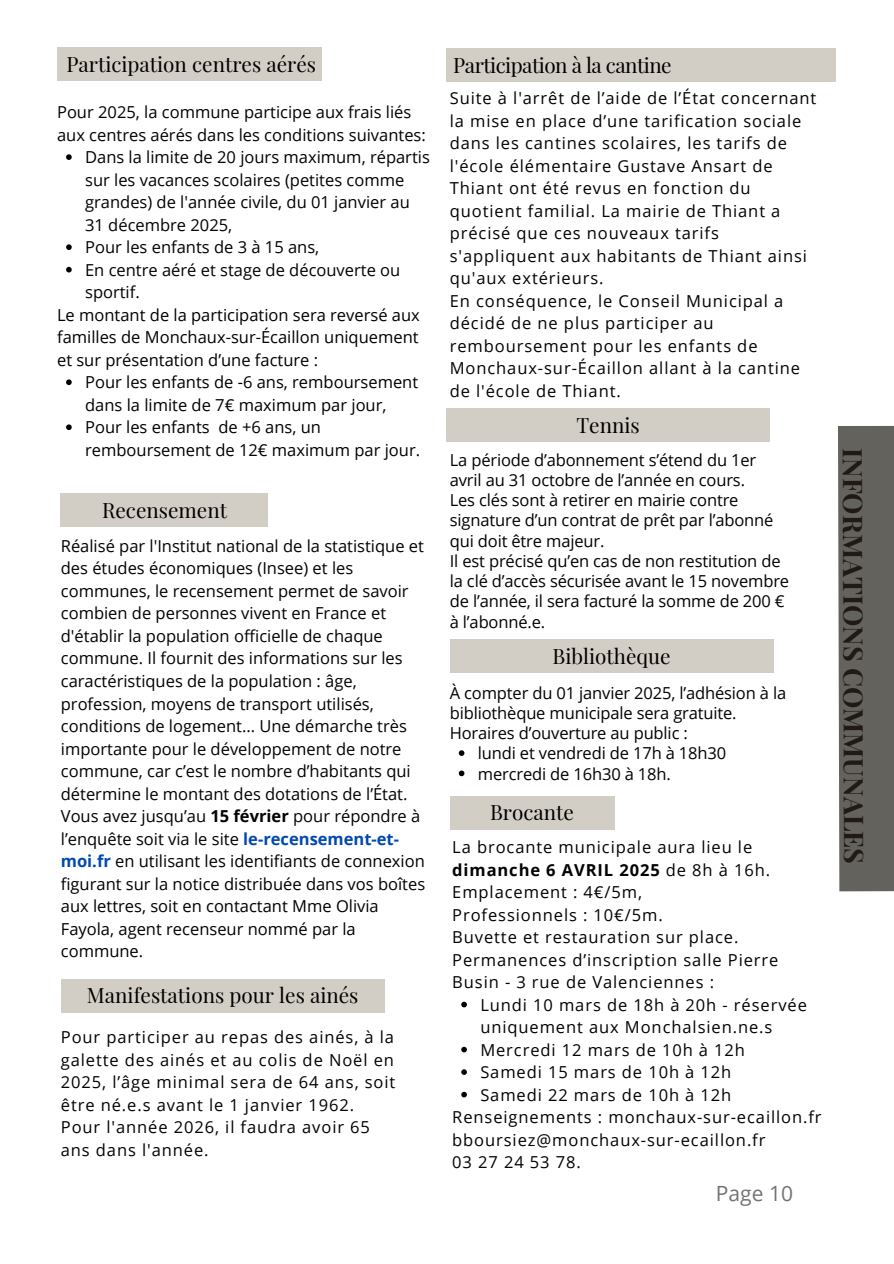
<style>
.page{position:relative;width:894px;height:1264px;background:#fff}
.page>*{position:absolute;margin:0;border:0;box-sizing:border-box;transform-origin:0 0}
.t1{font:700 27px "Playfair Display";letter-spacing:-.005em;color:#201917}
.t2{font:21px "Open Sans";color:#737373}
.t3{font:20.7px "Playfair Display";color:#000}
.t4{font:20.7px "Playfair Display";letter-spacing:-.025em;color:#000}
.t5{font:16.5px/22.5px "Open Sans";color:#020201}
.t6{font:16.5px/22.5px "Open Sans";letter-spacing:.055em;color:#020201}
.t7{font:16.5px/22.5px "Open Sans";color:#000;text-align:justify}
.s1{font-weight:700}
.s2{font-weight:700;color:#004aad}
.s3{color:#000}
</style>
<div class="page">
<div style="left:838px;top:425px;width:55px;height:466px;background:#64625d"></div>
<svg style="left:461px;top:1001px;width:6px;height:6px"></svg>
<svg style="left:461px;top:1046px;width:6px;height:6px"></svg>
<svg style="left:461px;top:1069px;width:6px;height:5px"></svg>
<svg style="left:461px;top:1091px;width:6px;height:6px"></svg>
<svg style="left:66px;top:154px;width:6px;height:6px"></svg>
<svg style="left:66px;top:244px;width:6px;height:6px"></svg>
<svg style="left:66px;top:267px;width:6px;height:5px"></svg>
<svg style="left:66px;top:379px;width:6px;height:6px"></svg>
<svg style="left:66px;top:424px;width:6px;height:6px"></svg>
<div style="left:446px;top:48px;width:390px;height:33px;background:#d3cec5"></div>
<div style="left:61px;top:979px;width:323px;height:33px;background:#d3cec5"></div>
<div style="left:57px;top:48px;width:264px;height:33px;background:#d3cec5"></div>
<div style="left:61px;top:493px;width:207px;height:34px;background:#d3cec5"></div>
<div style="left:449px;top:796px;width:165px;height:33px;background:#d3cec5"></div>
<div style="left:446px;top:408px;width:323px;height:34px;background:#d3cec5"></div>
<svg style="left:458px;top:750px;width:6px;height:6px"></svg>
<svg style="left:458px;top:770px;width:6px;height:6px"></svg>
<div style="left:449px;top:639px;width:324px;height:34px;background:#d3cec5"></div>
<p class="t3" style="left:66px;top:49px;width:251px">Participation centres aérés</p>
<p class="t5" style="left:57px;top:101px;width:356px">Pour 2025, la commune participe aux frais liés</p>
<p class="t5" style="left:57px;top:123px;width:370px">aux centres aérés dans les conditions suivantes:</p>
<p class="t5" style="left:85px;top:146px;width:346px">Dans la limite de 20 jours maximum, répartis</p>
<p class="t5" style="left:85px;top:168px;width:320px">sur les vacances scolaires (petites comme</p>
<p class="t5" style="left:85px;top:191px;width:326px">grandes) de l'année civile, du 01 janvier au</p>
<p class="t5" style="left:85px;top:213px;width:149px">31 décembre 2025,</p>
<p class="t5" style="left:85px;top:236px;width:235px">Pour les enfants de 3 à 15 ans,</p>
<p class="t5" style="left:85px;top:258px;width:316px">En centre aéré et stage de découverte ou</p>
<p class="t5" style="left:85px;top:281px;width:56px">sportif.</p>
<p class="t7" style="left:57px;top:303px;width:364px">Le montant de la participation sera reversé aux familles de Monchaux-sur-Écaillon uniquement et sur présentation d’une facture :</p>
<p class="t7" style="left:85px;top:371px;width:336px;text-align:left">Pour les enfants de -6 ans, remboursement dans la limite de 7€ maximum par jour, Pour les enfants de +6 ans, un remboursement de 12€ maximum par jour.</p>
<p class="t3" style="left:102px;top:495px;width:126px">Recensement</p>
<p class="t5" style="left:61px;top:534px;width:366px">Réalisé par l'Institut national de la statistique et des études économiques (Insee) et les communes, le recensement permet de savoir combien de personnes vivent en France et d'établir la population officielle de chaque commune. Il fournit des informations sur les caractéristiques de la population : âge, profession, moyens de transport utilisés, conditions de logement... Une démarche très importante pour le développement de notre commune, car c’est le nombre d’habitants qui détermine le montant des dotations de l’État.<br>Vous avez jusqu’au <span class="s1">15 février</span> pour répondre à l’enquête soit via le site <span class="s2">le-recensement-et&shy;moi.fr</span> <span class="s3">en utilisant les identifiants de connexion figurant sur la notice distribuée dans vos boîtes aux lettres, soit en contactant Mme Olivia Fayola, agent recenseur nommé par la commune.</span></p>
<p class="t3" style="left:87px;top:981px;width:273px">Manifestations pour les ainés</p>
<p class="t6" style="left:61px;top:1025px;width:336px">Pour participer au repas des ainés, à la galette des ainés et au colis de Noël en 2025, l’âge minimal sera de 64 ans, soit être né.e.s avant le 1 janvier 1962.<br>Pour l'année 2026, il faudra avoir 65 ans dans l'année.</p>
<p class="t4" style="left:453px;top:50px;width:220px">Participation à la cantine</p>
<p class="t6" style="left:449px;top:87px;width:368px">Suite à l'arrêt de l’aide de l’État concernant la mise en place d’une tarification sociale dans les cantines scolaires, les tarifs de l'école élémentaire Gustave Ansart de Thiant ont été revus en fonction du quotient familial. La mairie de Thiant a précisé que ces nouveaux tarifs s'appliquent aux habitants de Thiant ainsi qu'aux extérieurs.<br>En conséquence, le Conseil Municipal a décidé de ne plus participer au remboursement pour les enfants de Monchaux-sur-Écaillon allant à la cantine de l'école de Thiant.</p>
<p class="t3" style="left:576px;top:410px;width:65px">Tennis</p>
<p class="t5" style="left:449px;top:449px;width:341px;line-height:20.2px">La période d’abonnement s’étend du 1er avril au 31 octobre de l’année en cours.<br>Les clés sont à retirer en mairie contre signature d’un contrat de prêt par l’abonné qui doit être majeur.<br>Il est précisé qu’en cas de non restitution de la clé d’accès sécurisée avant le 15 novembre de l’année, il sera facturé la somme de 200 € à l’abonné.e.</p>
<p class="t3" style="left:552px;top:641px;width:120px">Bibliothèque</p>
<p class="t5" style="left:449px;top:681px;width:338px">À compter du 01 janvier 2025, l’adhésion à la</p>
<p class="t5" style="left:449px;top:701px;width:288px">bibliothèque municipale sera gratuite.</p>
<p class="t5" style="left:449px;top:721px;width:239px">Horaires d’ouverture au public :</p>
<p class="t5" style="left:477px;top:741px;width:250px">lundi et vendredi de 17h à 18h30</p>
<p class="t5" style="left:477px;top:762px;width:194px">mercredi de 16h30 à 18h.</p>
<p class="t3" style="left:490px;top:798px;width:85px">Brocante</p>
<p class="t6" style="left:452px;top:835px;width:327px">La brocante municipale aura lieu le <span class="s1">dimanche 6 AVRIL 2025</span> de 8h à 16h.<br>Emplacement : 4€/5m,<br>Professionnels : 10€/5m.<br>Buvette et restauration sur place.<br>Permanences d’inscription salle Pierre<br>Busin - 3 rue de Valenciennes :</p>
<p class="t6" style="left:480px;top:993px;width:328px">Lundi 10 mars de 18h à 20h - réservée</p>
<p class="t6" style="left:480px;top:1015px;width:293px">uniquement aux Monchalsien.ne.s</p>
<p class="t6" style="left:480px;top:1038px;width:266px">Mercredi 12 mars de 10h à 12h</p>
<p class="t6" style="left:480px;top:1060px;width:252px">Samedi 15 mars de 10h à 12h</p>
<p class="t6" style="left:480px;top:1083px;width:252px">Samedi 22 mars de 10h à 12h</p>
<p class="t6" style="left:452px;top:1105px;width:371px">Renseignements : monchaux-sur-ecaillon.fr</p>
<p class="t6" style="left:452px;top:1128px;width:314px">bboursiez@monchaux-sur-ecaillon.fr</p>
<p class="t5" style="left:452px;top:1150px;width:130px">03 27 24 53 78.</p>
<p class="t2" style="left:715px;top:1178px;width:79px">Page 10</p>
<h1 class="t1" style="left:872px;top:448px;width:418px;rotate:90deg">INFORMATIONS COMMUNALES</h1>
</div>
